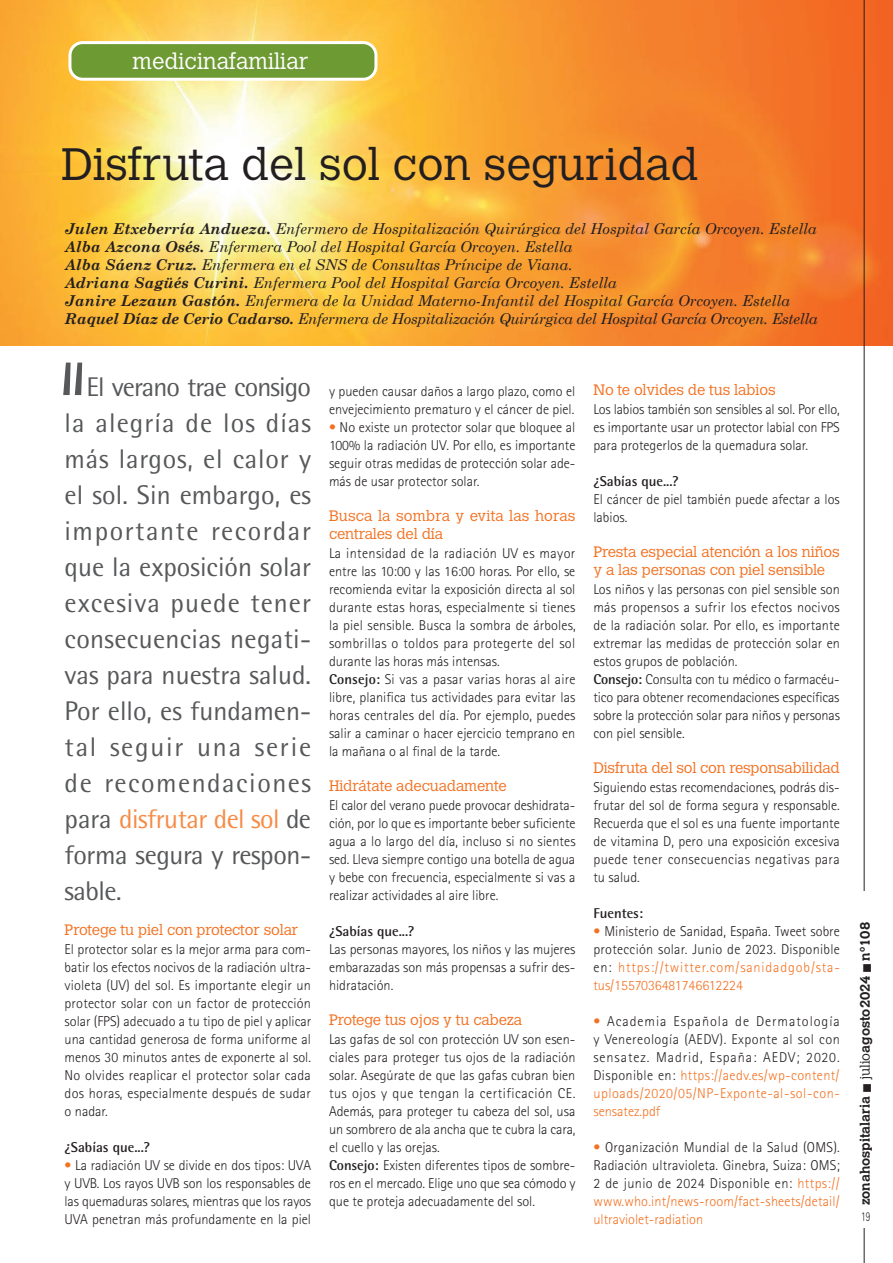
<style>
.page{position:relative;width:893px;height:1263px;background:#fff}
.page>*{position:absolute;margin:0;border:0;box-sizing:border-box;transform-origin:0 0}
.t1{font:300 45px "Calvert MT Std";color:#231f20}
.t2{font:27px/36px "Rotis Semi Sans Std";letter-spacing:-.02em;color:#57585a;text-align:justify}
.t3{font:300 22.5px "Calvert MT Std";color:#fff}
.t4{font:italic 15px/18px "Century Schoolbook";color:#231f20}
.t5{font:300 15px/18px "Calvert MT Std";letter-spacing:-.01em;color:#f37121}
.t6{font:300 15px/18px "Calvert MT Std";letter-spacing:.01em;color:#f37121}
.t7{font:300 14.25px/18px "Rotis Sans Serif Std";color:#231f20;text-align:justify}
.t8{font:700 14.25px "Rotis Semi Sans Std";color:#231f20}
.t9{font:700 13.5px "Calvert MT Std";color:#231f20}
.t10{font:300 13.5px "Calvert MT Std";color:#231f20;scale:.7 1}
.s1{font-weight:700}
.s2{color:#f68b45}
.s3{color:#f37121}
.s4{font-family:"Rotis Semi Sans Std";font-weight:700}
.s5{font-weight:300}
</style>
<div class="page">
<img style="left:0;top:0;width:893px;height:345px">
<div style="left:70px;top:43px;width:306px;height:36px;background:#6e9a34;border-radius:13px"></div>
<div style="left:68px;top:41px;width:309px;height:40px;border:3px solid #fff;border-radius:13px"></div>
<hr style="left:864px;top:0;width:1px;height:1263px;background:#231f20">
<div style="left:858px;top:1211px;width:17px;height:16px;background:#fff"></div>
<div style="left:857px;top:1208px;width:17px;height:17px;background:#fff"></div>
<div style="left:858px;top:891px;width:17px;height:319px;background:#fff"></div>
<svg style="left:63px;top:363px;width:19px;height:32px"></svg>
<h3 class="t3" style="left:133px;top:49px;width:177px">medicinafamiliar</h3>
<h1 class="t1" style="left:62px;top:139px;width:638px">Disfruta del sol con seguridad</h1>
<p class="t4" style="left:65px;top:219px;width:755px"><span class="s1">Julen Etxeberría Andueza.</span> Enfermero de Hospitalización Quirúrgica del Hospital García Orcoyen. Estella <span class="s1">Alba Azcona Osés.</span> Enfermera Pool del Hospital García Orcoyen. Estella<br><span class="s1">Alba Sáenz Cruz.</span> Enfermera en el SNS de Consultas Príncipe de Viana.<br><span class="s1">Adriana Sagüés Curini.</span> Enfermera Pool del Hospital García Orcoyen. Estella<br><span class="s1">Janire Lezaun Gastón.</span> Enfermera de la Unidad Materno-Infantil del Hospital García Orcoyen. Estella <span class="s1">Raquel Díaz de Cerio Cadarso.</span> Enfermera de Hospitalización Quirúrgica del Hospital García Orcoyen. Estella</p>
<p class="t2" style="left:65px;top:369px;width:248px;text-indent:22px">El verano trae consigo la alegría de los días más largos, el calor y el sol. Sin embargo, es importante recordar que la exposición solar excesiva puede tener consecuencias negati&shy;vas para nuestra salud.<br>Por ello, es fundamen&shy;tal seguir una serie de recomendaciones para <span class="s2">disfrutar del sol</span> de forma segura y respon&shy;sable.</p>
<p class="t5" style="left:65px;top:921px;width:235px">Protege tu piel con protector solar</p>
<p class="t7" style="left:65px;top:940px;width:248px">El protector solar es la mejor arma para com&shy;batir los efectos nocivos de la radiación ultra&shy;violeta (UV) del sol. Es importante elegir un protector solar con un factor de protección solar (FPS) adecuado a tu tipo de piel y aplicar una cantidad generosa de forma uniforme al menos 30 minutos antes de exponerte al sol.<br>No olvides reaplicar el protector solar cada dos horas, especialmente después de sudar o nadar.</p>
<p class="t8" style="left:65px;top:1138px;width:87px">¿Sabías que...?</p>
<p class="t7" style="left:65px;top:1156px;width:248px"><span class="s3">•</span> La radiación UV se divide en dos tipos: UVA y UVB. Los rayos UVB son los responsables de las quemaduras solares, mientras que los rayos UVA penetran más profundamente en la piel</p>
<p class="t7" style="left:329px;top:382px;width:248px">y pueden causar daños a largo plazo, como el envejecimiento prematuro y el cáncer de piel.</p>
<p class="t7" style="left:329px;top:418px;width:248px"><span class="s3">•</span> No existe un protector solar que bloquee al 100% la radiación UV. Por ello, es importante seguir otras medidas de protección solar ade&shy;más de usar protector solar.</p>
<p class="t6" style="left:329px;top:507px;width:248px">Busca la sombra y evita las horas centrales del día</p>
<p class="t7" style="left:329px;top:544px;width:248px;text-align:left">La intensidad de la radiación UV es mayor entre las 10:00 y las 16:00 horas. Por ello, se recomienda evitar la exposición directa al sol durante estas horas, especialmente si tienes la piel sensible. Busca la sombra de árboles, sombrillas o toldos para protegerte del sol durante las horas más intensas.<br><span class="s4">Consejo:</span> Si vas a pasar varias horas al aire libre, planifica tus actividades para evitar las horas centrales del día. Por ejemplo, puedes salir a caminar o hacer ejercicio temprano en la mañana o al final de la tarde.</p>
<p class="t5" style="left:329px;top:777px;width:179px">Hidrátate adecuadamente</p>
<p class="t7" style="left:329px;top:796px;width:248px">El calor del verano puede provocar deshidrata&shy;ción, por lo que es importante beber suficiente agua a lo largo del día, incluso si no sientes sed. Lleva siempre contigo una botella de agua y bebe con frecuencia, especialmente si vas a realizar actividades al aire libre.</p>
<p class="t8" style="left:329px;top:922px;width:87px">¿Sabías que...?</p>
<p class="t7" style="left:329px;top:940px;width:248px">Las personas mayores, los niños y las mujeres embarazadas son más propensas a sufrir des&shy;hidratación.</p>
<p class="t5" style="left:329px;top:1011px;width:195px">Protege tus ojos y tu cabeza</p>
<p class="t7" style="left:329px;top:1030px;width:248px;text-align:left">Las gafas de sol con protección UV son esen&shy;ciales para proteger tus ojos de la radiación solar. Asegúrate de que las gafas cubran bien tus ojos y que tengan la certificación CE.<br>Además, para proteger tu cabeza del sol, usa un sombrero de ala ancha que te cubra la cara, el cuello y las orejas.<br><span class="s4">Consejo:</span> Existen diferentes tipos de sombre&shy;ros en el mercado. Elige uno que sea cómodo y que te proteja adecuadamente del sol.</p>
<p class="t5" style="left:593px;top:381px;width:184px">No te olvides de tus labios</p>
<p class="t7" style="left:593px;top:400px;width:248px">Los labios también son sensibles al sol. Por ello, es importante usar un protector labial con FPS para protegerlos de la quemadura solar.</p>
<p class="t8" style="left:593px;top:472px;width:87px">¿Sabías que...?</p>
<p class="t7" style="left:593px;top:490px;width:248px">El cáncer de piel también puede afectar a los labios.</p>
<p class="t5" style="left:593px;top:543px;width:248px">Presta especial atención a los niños y a las personas con piel sensible</p>
<p class="t7" style="left:593px;top:580px;width:248px;text-align:left">Los niños y las personas con piel sensible son más propensos a sufrir los efectos nocivos de la radiación solar. Por ello, es importante extremar las medidas de protección solar en estos grupos de población.<br><span class="s4">Consejo:</span> Consulta con tu médico o farmacéu&shy;tico para obtener recomendaciones específicas sobre la protección solar para niños y personas con piel sensible.</p>
<p class="t5" style="left:593px;top:759px;width:248px">Disfruta del sol con responsabilidad</p>
<p class="t7" style="left:593px;top:778px;width:248px">Siguiendo estas recomendaciones, podrás dis&shy;frutar del sol de forma segura y responsable.<br>Recuerda que el sol es una fuente importante de vitamina D, pero una exposición excesiva puede tener consecuencias negativas para tu salud.</p>
<p class="t8" style="left:593px;top:904px;width:51px">Fuentes:</p>
<p class="t7" style="left:593px;top:922px;width:248px"><span class="s3">•</span> Ministerio de Sanidad, España. Tweet sobre protección solar. Junio de 2023. Disponible en: <span class="s3">https://twitter.com/sanidadgob/sta&shy;tus/1557036481746612224</span></p>
<p class="t7" style="left:593px;top:1012px;width:248px"><span class="s3">•</span> Academia Española de Dermatología y Venereología (AEDV). Exponte al sol con sensatez. Madrid, España: AEDV; 2020.<br>Disponible en: <span class="s3">https://aedv.es/wp-content/ uploads/2020/05/NP-Exponte-al-sol-con&shy;sensatez.pdf</span></p>
<p class="t7" style="left:593px;top:1138px;width:248px"><span class="s3">•</span> Organización Mundial de la Salud (OMS).<br>Radiación ultravioleta. Ginebra, Suiza: OMS; 2 de junio de 2024 Disponible en: <span class="s3">https:// www.who.int/news-room/fact-sheets/detail/ ultraviolet-radiation</span></p>
<p class="t9" style="left:856px;top:1205px;width:284px;rotate:-90deg">zonahospitalaria ■ <span class="s5">julio</span>agosto2024 ■ nº108</p>
<p class="t10" style="left:861px;top:1210px;width:17px">19</p>
</div>
